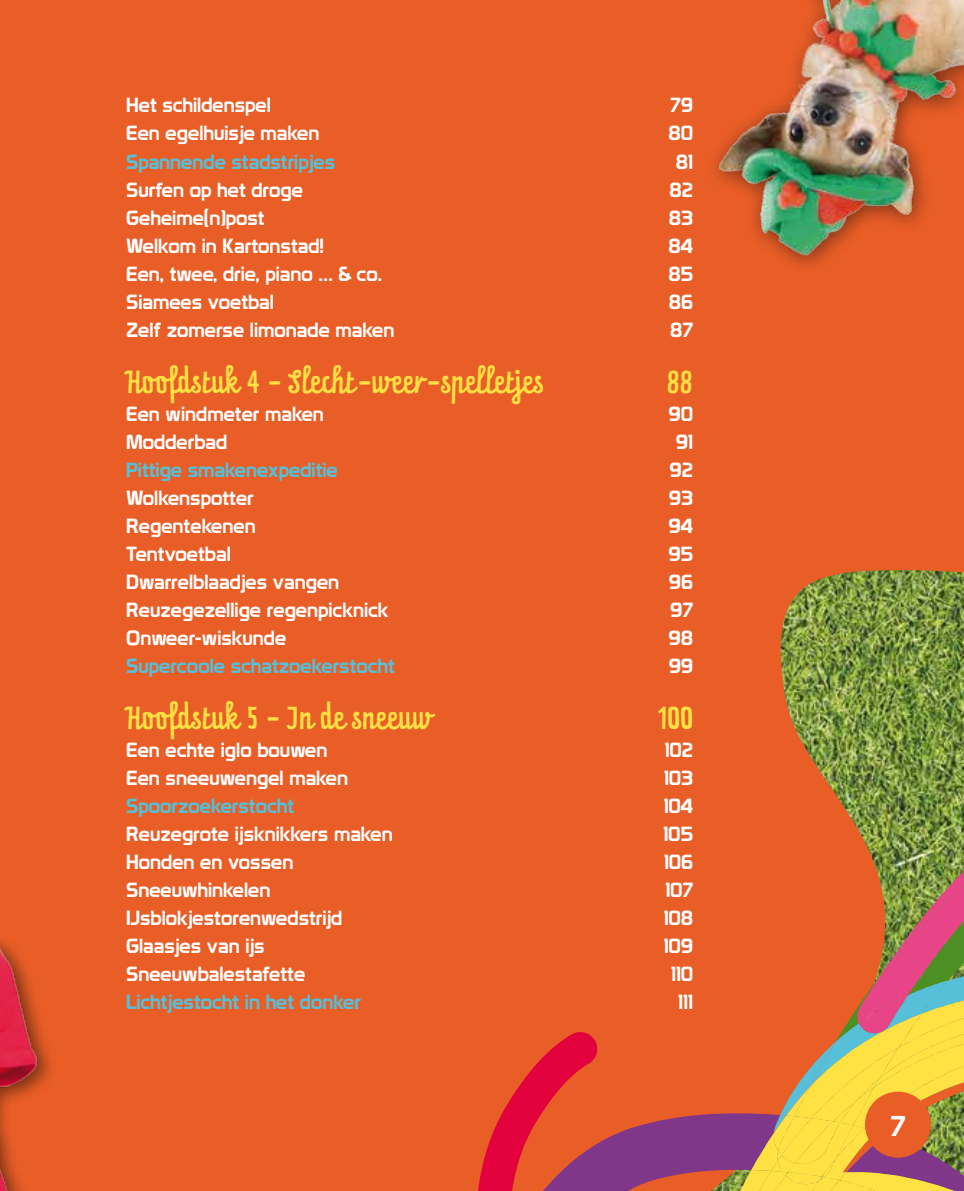
<style>
.page{position:relative;width:964px;height:1191px;background:#e95e27}
.page>*{position:absolute;margin:0;border:0;box-sizing:border-box;transform-origin:0 0}
.t1{font:28px "Prater Script Two";color:#ffe144}
.t2{font:28px "Prototype";color:#fff}
.t3{font:20px "Prototype";color:#fff}
.t4{font:20px "Prototype";color:#56c0d9}
</style>
<div class="page">
<svg style="left:461px;top:764px;width:503px;height:427px;background:#d56a38"></svg>
<div style="left:865px;top:1091px;width:66px;height:66px;background:#e95e27;border-radius:50%"></div>
<img style="left:0;top:735px;width:59px;height:456px">
<img style="left:646px;top:0;width:318px;height:301px">
<p class="t3" style="left:126px;top:93px;width:146px">Het schildenspel</p>
<p class="t3" style="left:670px;top:93px;width:24px">79</p>
<p class="t3" style="left:126px;top:121px;width:195px">Een egelhuisje maken</p>
<p class="t3" style="left:668px;top:121px;width:26px">80</p>
<p class="t4" style="left:126px;top:149px;width:210px">Spannende stadstripjes</p>
<p class="t3" style="left:676px;top:149px;width:19px">81</p>
<p class="t3" style="left:126px;top:177px;width:178px">Surfen op het droge</p>
<p class="t3" style="left:669px;top:177px;width:25px">82</p>
<p class="t3" style="left:126px;top:205px;width:140px">Geheime(n)post</p>
<p class="t3" style="left:669px;top:205px;width:26px">83</p>
<p class="t3" style="left:126px;top:233px;width:199px">Welkom in Kartonstad!</p>
<p class="t3" style="left:668px;top:233px;width:26px">84</p>
<p class="t3" style="left:126px;top:261px;width:257px">Een, twee, drie, piano … &amp; co.</p>
<p class="t3" style="left:668px;top:261px;width:26px">85</p>
<p class="t3" style="left:126px;top:289px;width:149px">Siamees voetbal</p>
<p class="t3" style="left:669px;top:289px;width:26px">86</p>
<p class="t3" style="left:126px;top:317px;width:270px">Zelf zomerse limonade maken</p>
<p class="t3" style="left:670px;top:317px;width:24px">87</p>
<h1 class="t1" style="left:126px;top:363px;width:421px">Hoofdstuk 4 - Slecht-weer-spelletjes</h1>
<h1 class="t1" style="left:667px;top:363px;width:28px">88</h1>
<p class="t3" style="left:126px;top:401px;width:199px">Een windmeter maken</p>
<p class="t3" style="left:668px;top:401px;width:26px">90</p>
<p class="t3" style="left:126px;top:429px;width:103px">Modderbad</p>
<p class="t3" style="left:676px;top:429px;width:19px">91</p>
<p class="t4" style="left:126px;top:457px;width:213px">Pittige smakenexpeditie</p>
<p class="t3" style="left:669px;top:457px;width:25px">92</p>
<p class="t3" style="left:126px;top:485px;width:129px">Wolkenspotter</p>
<p class="t3" style="left:669px;top:485px;width:26px">93</p>
<p class="t3" style="left:126px;top:513px;width:131px">Regentekenen</p>
<p class="t3" style="left:668px;top:513px;width:26px">94</p>
<p class="t3" style="left:126px;top:541px;width:106px">Tentvoetbal</p>
<p class="t3" style="left:668px;top:541px;width:26px">95</p>
<p class="t3" style="left:126px;top:569px;width:215px">Dwarrelblaadjes vangen</p>
<p class="t3" style="left:669px;top:569px;width:26px">96</p>
<p class="t3" style="left:126px;top:597px;width:264px">Reuzegezellige regenpicknick</p>
<p class="t3" style="left:670px;top:597px;width:24px">97</p>
<p class="t3" style="left:126px;top:625px;width:162px">Onweer-wiskunde</p>
<p class="t3" style="left:668px;top:625px;width:26px">98</p>
<p class="t4" style="left:126px;top:653px;width:270px">Supercoole schatzoekerstocht</p>
<p class="t3" style="left:669px;top:653px;width:26px">99</p>
<h1 class="t1" style="left:126px;top:699px;width:309px">Hoofdstuk 5 - In de sneeuw</h1>
<h1 class="t1" style="left:658px;top:699px;width:37px">100</h1>
<p class="t3" style="left:126px;top:737px;width:203px">Een echte iglo bouwen</p>
<p class="t3" style="left:665px;top:737px;width:30px">102</p>
<p class="t3" style="left:126px;top:765px;width:223px">Een sneeuwengel maken</p>
<p class="t3" style="left:664px;top:765px;width:31px">103</p>
<p class="t4" style="left:126px;top:793px;width:169px">Spoorzoekerstocht</p>
<p class="t3" style="left:664px;top:793px;width:31px">104</p>
<p class="t3" style="left:126px;top:821px;width:268px">Reuzegrote ijsknikkers maken</p>
<p class="t3" style="left:663px;top:821px;width:31px">105</p>
<p class="t3" style="left:126px;top:849px;width:169px">Honden en vossen</p>
<p class="t3" style="left:664px;top:849px;width:31px">106</p>
<p class="t3" style="left:126px;top:877px;width:146px">Sneeuwhinkelen</p>
<p class="t3" style="left:665px;top:877px;width:29px">107</p>
<p class="t3" style="left:126px;top:905px;width:218px">IJsblokjestorenwedstrijd</p>
<p class="t3" style="left:664px;top:905px;width:31px">108</p>
<p class="t3" style="left:126px;top:933px;width:140px">Glaasjes van ijs</p>
<p class="t3" style="left:664px;top:933px;width:31px">109</p>
<p class="t3" style="left:126px;top:961px;width:181px">Sneeuwbalestafette</p>
<p class="t3" style="left:671px;top:961px;width:24px">110</p>
<p class="t4" style="left:126px;top:989px;width:236px">Lichtjestocht in het donker</p>
<p class="t3" style="left:678px;top:989px;width:16px">111</p>
<h1 class="t2" style="left:890px;top:1109px;width:16px">7</h1>
</div>
